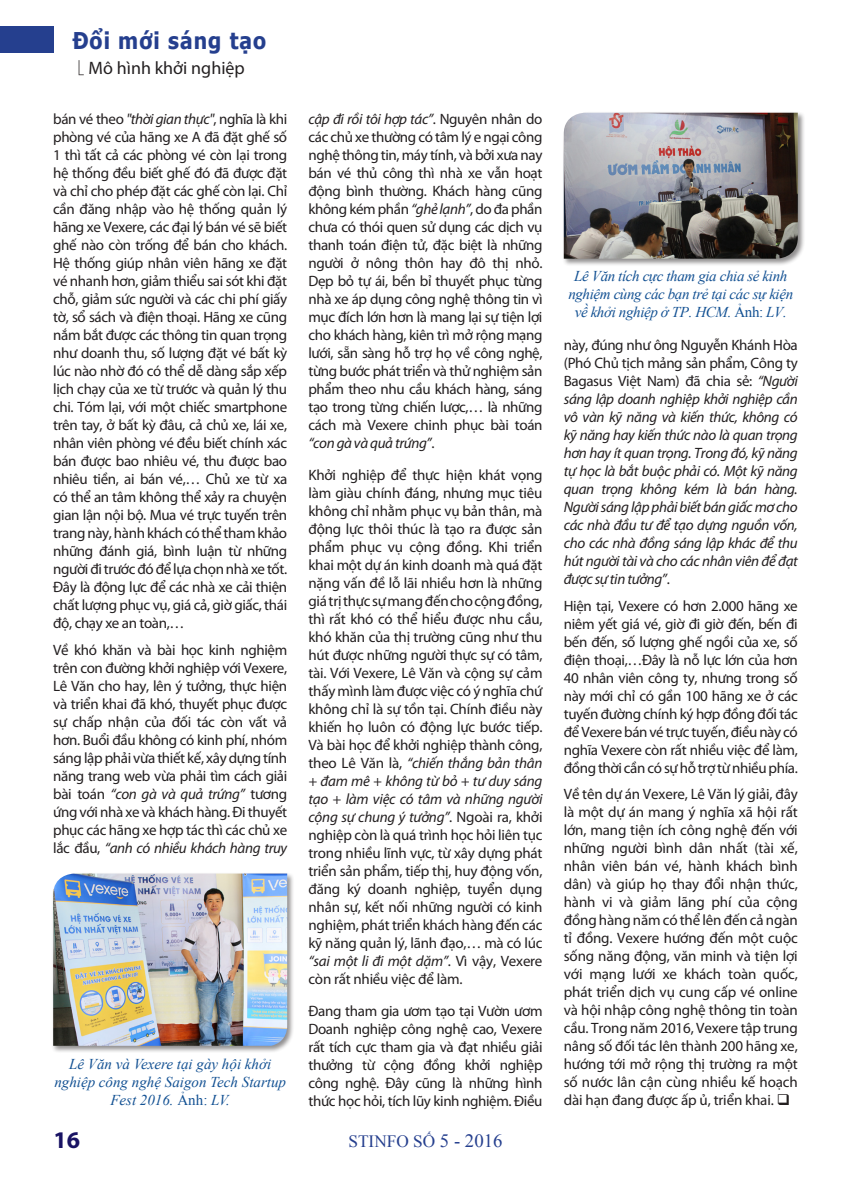
<style>
.page{position:relative;width:851px;height:1191px;background:#fff}
.page>*{position:absolute;margin:0;border:0;box-sizing:border-box;transform-origin:0 0}
.t1{font:700 24px "Myriad Pro";color:#191364}
.t2{font:700 23.1px "Tahoma";letter-spacing:.05em;color:#253f8e;scale:.91 1}
.t3{font:18px "Myriad Pro";color:#231f20}
.t4{font:17.25px "Times New Roman";color:#253f8e}
.t5{font:15px/18px "Myriad Pro";letter-spacing:-.025em;color:#231f20;text-align:justify}
.t6{font:italic 15px/18px "Myriad Pro";letter-spacing:-.025em;color:#231f20;text-align:justify}
.t7{font:italic 15px/18px "Times New Roman";letter-spacing:-.025em;color:#135193;text-align:center}
.t8{font:italic 15px/18px "Times New Roman";color:#135193;text-align:center}
.s1{font-style:italic}
.s2{font-style:normal}
.s3{font-size:18.75px}
</style>
<div class="page">
<div style="left:0;top:26px;width:53px;height:27px;background:#253f8e"></div>
<div style="left:51px;top:872px;width:243px;height:181px;background:#231f20;opacity:.5"></div>
<img style="left:53px;top:873px;width:234px;height:172px">
<div style="left:562px;top:111px;width:243px;height:155px;background:#231f20;opacity:.5"></div>
<img style="left:563px;top:113px;width:234px;height:146px">
<h2 class="t2" style="left:72px;top:24px;width:214px">Đổi mới sáng tạo</h2>
<p class="t3" style="left:88px;top:57px;width:158px">Mô hình khởi nghiệp</p>
<p class="t5" style="left:53px;top:110px;width:235px">bán vé theo <span class="s1">"thời gian thực"</span>, nghĩa là khi phòng vé của hãng xe A đã đặt ghế số 1 thì tất cả các phòng vé còn lại trong hệ thống đều biết ghế đó đã được đặt và chỉ cho phép đặt các ghế còn lại. Chỉ cần đăng nhập vào hệ thống quản lý hãng xe Vexere, các đại lý bán vé sẽ biết ghế nào còn trống để bán cho khách.<br>Hệ thống giúp nhân viên hãng xe đặt vé nhanh hơn, giảm thiểu sai sót khi đặt chỗ, giảm sức người và các chi phí giấy tờ, sổ sách và điện thoại. Hãng xe cũng nắm bắt được các thông tin quan trọng như doanh thu, số lượng đặt vé bất kỳ lúc nào nhờ đó có thể dễ dàng sắp xếp lịch chạy của xe từ trước và quản lý thu chi. Tóm lại, với một chiếc smartphone trên tay, ở bất kỳ đâu, cả chủ xe, lái xe, nhân viên phòng vé đều biết chính xác bán được bao nhiêu vé, thu được bao nhiêu tiền, ai bán vé,… Chủ xe từ xa có thể an tâm không thể xảy ra chuyện gian lận nội bộ. Mua vé trực tuyến trên trang này, hành khách có thể tham khảo những đánh giá, bình luận từ những người đi trước đó để lựa chọn nhà xe tốt.<br>Đây là động lực để các nhà xe cải thiện chất lượng phục vụ, giá cả, giờ giấc, thái độ, chạy xe an toàn,…</p>
<p class="t5" style="left:53px;top:640px;width:235px">Về khó khăn và bài học kinh nghiệm trên con đường khởi nghiệp với Vexere, Lê Văn cho hay, lên ý tưởng, thực hiện và triển khai đã khó, thuyết phục được sự chấp nhận của đối tác còn vất vả hơn. Buổi đầu không có kinh phí, nhóm sáng lập phải vừa thiết kế, xây dựng tính năng trang web vừa phải tìm cách giải bài toán <span class="s1">“con gà và quả trứng”</span> tương ứng với nhà xe và khách hàng. Đi thuyết phục các hãng xe hợp tác thì các chủ xe lắc đầu, <span class="s1">“anh có nhiều khách hàng truy</span></p>
<p class="t8" style="left:54px;top:1055px;width:233px">Lê Văn và Vexere tại gày hội khởi nghiệp công nghệ Saigon Tech Startup<br>Fest 2016. <span class="s2">Ảnh:</span> LV.</p>
<p class="t1" style="left:53px;top:1124px;width:28px">16</p>
<p class="t5" style="left:308px;top:110px;width:235px"><span class="s1">cập đi rồi tôi hợp tác”</span>. Nguyên nhân do các chủ xe thường có tâm lý e ngại công nghệ thông tin, máy tính, và bởi xưa nay bán vé thủ công thì nhà xe vẫn hoạt động bình thường. Khách hàng cũng không kém phần <span class="s1">“ghẻ lạnh”</span>, do đa phần chưa có thói quen sử dụng các dịch vụ thanh toán điện tử, đặc biệt là những người ở nông thôn hay đô thị nhỏ.<br>Dẹp bỏ tự ái, bền bỉ thuyết phục từng nhà xe áp dụng công nghệ thông tin vì mục đích lớn hơn là mang lại sự tiện lợi cho khách hàng, kiên trì mở rộng mạng lưới, sẵn sàng hỗ trợ họ về công nghệ, từng bước phát triển và thử nghiệm sản phẩm theo nhu cầu khách hàng, sáng tạo trong từng chiến lược,… là những cách mà Vexere chinh phục bài toán <span class="s1">“con gà và quả trứng”</span>.</p>
<p class="t5" style="left:308px;top:465px;width:235px">Khởi nghiệp để thực hiện khát vọng làm giàu chính đáng, nhưng mục tiêu không chỉ nhằm phục vụ bản thân, mà động lực thôi thúc là tạo ra được sản phẩm phục vụ cộng đồng. Khi triển khai một dự án kinh doanh mà quá đặt nặng vấn đề lỗ lãi nhiều hơn là những giá trị thực sự mang đến cho cộng đồng, thì rất khó có thể hiểu được nhu cầu, khó khăn của thị trường cũng như thu hút được những người thực sự có tâm, tài. Với Vexere, Lê Văn và cộng sự cảm thấy mình làm được việc có ý nghĩa chứ không chỉ là sự tồn tại. Chính điều này khiến họ luôn có động lực bước tiếp.<br>Và bài học để khởi nghiệp thành công, theo Lê Văn là, <span class="s1">“chiến thắng bản thân + đam mê + không từ bỏ + tư duy sáng tạo + làm việc có tâm và những người cộng sự chung ý tưởng”</span>. Ngoài ra, khởi nghiệp còn là quá trình học hỏi liên tục trong nhiều lĩnh vực, từ xây dựng phát triển sản phẩm, tiếp thị, huy động vốn, đăng ký doanh nghiệp, tuyển dụng nhân sự, kết nối những người có kinh nghiệm, phát triển khách hàng đến các kỹ năng quản lý, lãnh đạo,… mà có lúc <span class="s1">“sai một li đi một dặm”</span>. Vì vậy, Vexere còn rất nhiều việc để làm.</p>
<p class="t5" style="left:308px;top:1001px;width:235px">Đang tham gia ươm tạo tại Vườn ươm Doanh nghiệp công nghệ cao, Vexere rất tích cực tham gia và đạt nhiều giải thưởng từ cộng đồng khởi nghiệp công nghệ. Đây cũng là những hình thức học hỏi, tích lũy kinh nghiệm. Điều</p>
<p class="t4" style="left:348px;top:1130px;width:155px">STINFO SỐ <span class="s3">5 - 2016</span></p>
<p class="t7" style="left:568px;top:267px;width:226px">Lê Văn tích cực tham gia chia sẻ kinh nghiệm cùng các bạn trẻ tại các sự kiện về khởi nghiệp ở TP. HCM. <span class="s2">Ảnh:</span> LV.</p>
<p class="t6" style="left:563px;top:336px;width:235px"><span class="s2">này, đúng như ông Nguyễn Khánh Hòa (Phó Chủ tịch mảng sản phẩm, Công ty Bagasus Việt Nam) đã chia sẻ:</span> “Người sáng lập doanh nghiệp khởi nghiệp cần vô vàn kỹ năng và kiến thức, không có kỹ năng hay kiến thức nào là quan trọng hơn hay ít quan trọng. Trong đó, kỹ năng tự học là bắt buộc phải có. Một kỹ năng quan trọng không kém là bán hàng.<br>Người sáng lập phải biết bán giấc mơ cho các nhà đầu tư để tạo dựng nguồn vốn, cho các nhà đồng sáng lập khác để thu hút người tài và cho các nhân viên để đạt được sự tin tưởng”<span class="s2">.</span></p>
<p class="t5" style="left:563px;top:596px;width:235px">Hiện tại, Vexere có hơn 2.000 hãng xe niêm yết giá vé, giờ đi giờ đến, bến đi bến đến, số lượng ghế ngồi của xe, số điện thoại,…Đây là nỗ lực lớn của hơn 40 nhân viên công ty, nhưng trong số này mới chỉ có gần 100 hãng xe ở các tuyến đường chính ký hợp đồng đối tác để Vexere bán vé trực tuyến, điều này có nghĩa Vexere còn rất nhiều việc để làm, đồng thời cần có sự hỗ trợ từ nhiều phía.</p>
<p class="t5" style="left:563px;top:785px;width:235px">Về tên dự án Vexere, Lê Văn lý giải, đây là một dự án mang ý nghĩa xã hội rất lớn, mang tiện ích công nghệ đến với những người bình dân nhất (tài xế, nhân viên bán vé, hành khách bình dân) và giúp họ thay đổi nhận thức, hành vi và giảm lãng phí của cộng đồng hàng năm có thể lên đến cả ngàn tỉ đồng. Vexere hướng đến một cuộc sống năng động, văn minh và tiện lợi với mạng lưới xe khách toàn quốc, phát triển dịch vụ cung cấp vé online và hội nhập công nghệ thông tin toàn cầu. Trong năm 2016, Vexere tập trung nâng số đối tác lên thành 200 hãng xe, hướng tới mở rộng thị trường ra một số nước lân cận cùng nhiều kế hoạch dài hạn đang được ấp ủ, triển khai. ❑</p>
</div>
